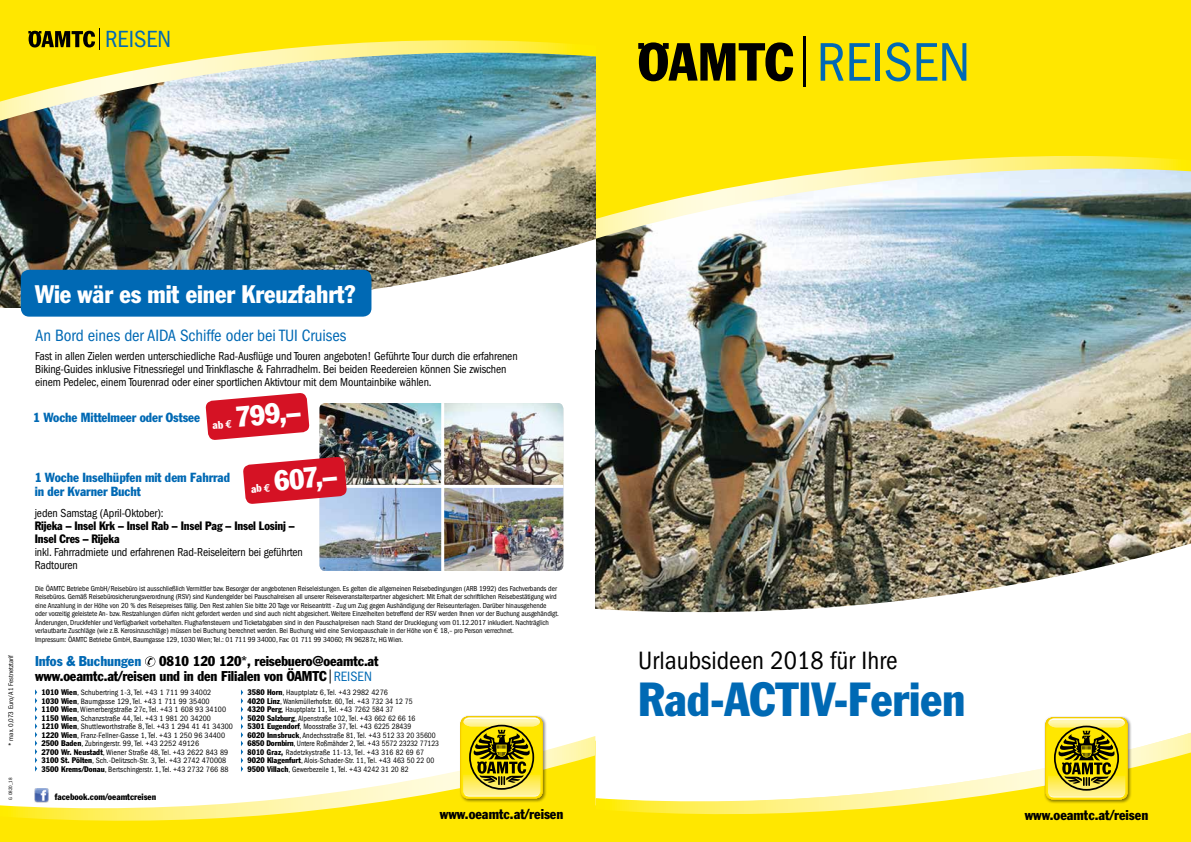
<style>
.page{position:relative;width:1191px;height:842px;background:#fff}
.page>*{position:absolute;margin:0;border:0;box-sizing:border-box;transform-origin:0 0}
.t1{font:condensed 56.3px "Franklin Gothic";color:#0069b4}
.t2{font:condensed 47px "Franklin Gothic";color:#0069b4}
.t3{font:condensed 28.4px "Franklin Gothic";color:#fff}
.t4{font:condensed 26px "Franklin Gothic";color:#000}
.t5{font:condensed 24.9px "Franklin Gothic";letter-spacing:-.005em;color:#fff}
.t6{font:condensed 24.2px "Franklin Gothic";color:#0069b4}
.t7{font:condensed 17px "Franklin Gothic";letter-spacing:-.005em;color:#0069b4}
.t8{font:condensed 14px/15px "Franklin Gothic";letter-spacing:-.01em;color:#000}
.t9{font:condensed 14px "Franklin Gothic";color:#0069b4}
.t10{font:condensed 13px/14px "Franklin Gothic";letter-spacing:-.005em;color:#0069b4}
.t11{font:condensed 12px/13px "Franklin Gothic";letter-spacing:-.01em;color:#000}
.t12{font:condensed 12px/13px "Franklin Gothic";letter-spacing:-.01em;color:#000}
.t13{font:condensed 9px "Franklin Gothic";color:#000}
.t14{font:condensed 8px/8.5px "Franklin Gothic";letter-spacing:.005em;color:#000}
.t15{font:condensed 7.5px/8.5px "Franklin Gothic";letter-spacing:-.01em;color:#000}
.t16{font:condensed 7px "Franklin Gothic";color:#000}
.t17{font:condensed 5px "Franklin Gothic";color:#000}
.s1{font-family:"Euro Mono";font-stretch:normal}
.s2{font-style:inherit}
.s3{color:#0069b4}
</style>
<div class="page">
<img style="left:596px;top:239px;width:595px;height:301px">
<img style="left:595px;top:540px;width:596px;height:73px">
<div style="left:596px;top:0;width:595px;height:156px;background:#ffe700"></div>
<svg style="left:596px;top:156px;width:595px;height:83px;background:#cdd59f"></svg>
<div style="left:596px;top:816px;width:595px;height:26px;background:#ffe700"></div>
<svg style="left:596px;top:733px;width:595px;height:83px"></svg>
<div style="left:1044px;top:716px;width:87px;height:88px;background:#000;opacity:.5"></div>
<svg style="left:1045px;top:717px;width:82px;height:82px;background:#c0b129"></svg>
<svg style="left:638px;top:42px;width:155px;height:39px;background:#685e00"></svg>
<hr style="left:803px;top:37px;width:2px;height:50px;background:#000">
<img style="left:0;top:121px;width:595px;height:118px">
<div style="left:0;top:822px;width:595px;height:20px;background:#ffe700"></div>
<svg style="left:0;top:736px;width:595px;height:86px"></svg>
<div style="left:0;top:0;width:596px;height:40px;background:#ffe700"></div>
<img style="left:0;top:40px;width:596px;height:81px">
<div style="left:459px;top:715px;width:88px;height:88px;background:#000;opacity:.5"></div>
<svg style="left:460px;top:716px;width:83px;height:82px;background:#c1b129"></svg>
<svg style="left:0;top:239px;width:596px;height:184px"></svg>
<svg style="left:145px;top:656px;width:10px;height:10px"></svg>
<img style="left:319px;top:403px;width:244px;height:168px">
<hr style="left:441px;top:403px;width:3px;height:168px;background:#fff">
<hr style="left:319px;top:485px;width:244px;height:3px;background:#fff">
<img style="left:35px;top:788px;width:14px;height:14px">
<svg style="left:28px;top:28px;width:72px;height:22px;background:#908200"></svg>
<div style="left:21px;top:270px;width:350px;height:47px;background:#0069b4;border-radius:9px"></div>
<svg style="left:35px;top:689px;width:2px;height:83px"></svg>
<svg style="left:241px;top:689px;width:2px;height:83px"></svg>
<svg style="left:205px;top:392px;width:105px;height:48px"></svg>
<svg style="left:243px;top:456px;width:104px;height:48px;background:#d73e4d"></svg>
<h3 class="t6" style="left:105px;top:26px;width:68px">REISEN</h3>
<h1 class="t1" style="left:816px;top:30px;width:155px">REISEN</h1>
<p class="t16" style="left:7px;top:746px;width:92px;rotate:-90deg">* max. 0,073 Euro/A1 Festnetztarif</p>
<p class="t17" style="left:8px;top:799px;width:23px;rotate:-90deg">G 0820_18</p>
<h3 class="t5" style="left:35px;top:279px;width:322px">Wie wär es mit einer Kreuzfahrt?</h3>
<h3 class="t7" style="left:35px;top:325px;width:313px">An Bord eines der AIDA Schiffe oder bei TUI Cruises</h3>
<p class="t11" style="left:35px;top:349px;width:484px">Fast in allen Zielen werden unterschiedliche Rad-Ausflüge und Touren angeboten! Geführte Tour durch die erfahrenen<br>Biking-Guides inklusive Fitnessriegel und Trinkflasche &amp; Fahrradhelm. Bei beiden Reedereien können Sie zwischen einem Pedelec, einem Tourenrad oder einer sportlichen Aktivtour mit dem Mountainbike wählen.</p>
<h3 class="t10" style="left:33px;top:410px;width:168px">1 Woche Mittelmeer oder Ostsee</h3>
<h3 class="t3" style="left:234px;top:400px;width:66px;rotate:-5deg">799,–</h3>
<h3 class="t3" style="left:273px;top:463px;width:64px;rotate:-5deg">607,–</h3>
<h3 class="t10" style="left:35px;top:470px;width:197px">1 Woche Inselhüpfen mit dem Fahrrad in der Kvarner Bucht</h3>
<h3 class="t11" style="left:35px;top:507px;width:130px">jeden Samstag (April-Oktober):</h3>
<h3 class="t12" style="left:35px;top:519px;width:261px">Rijeka – Insel Krk – Insel Rab – Insel Pag – Insel Losinj –<br>Insel Cres – Rijeka</h3>
<h3 class="t11" style="left:35px;top:546px;width:270px">inkl. Fahrradmiete und erfahrenen Rad-Reiseleitern bei geführten<br>Radtouren</h3>
<p class="t15" style="left:35px;top:584px;width:525px">Die ÖAMTC Betriebe GmbH/Reisebüro ist ausschließlich Vermittler bzw. Besorger der angebotenen Reiseleistungen. Es gelten die allgemeinen Reisebedingungen (ARB 1992) des Fachverbands der Reisebüros. Gemäß Reisebürosicherungsverordnung (RSV) sind Kundengelder bei Pauschalreisen all unserer Reiseveranstalterpartner abgesichert: Mit Erhalt der schriftlichen Reisebestätigung wird eine Anzahlung in der Höhe von 20 % des Reisepreises fällig. Den Rest zahlen Sie bitte 20 Tage vor Reiseantritt - Zug um Zug gegen Aushändigung der Reiseunterlagen. Darüber hinausgehende oder vorzeitig geleistete An- bzw. Restzahlungen dürfen nicht gefordert werden und sind auch nicht abgesichert. Weitere Einzelheiten betreffend der RSV werden Ihnen vor der Buchung ausgehändigt.<br>Änderungen, Druckfehler und Verfügbarkeit vorbehalten. Flughafensteuern und Ticketabgaben sind in den Pauschalpreisen nach Stand der Drucklegung vom 01.12.2017 inkludiert. Nachträglich verlautbarte Zuschläge (wie z.B. Kerosinzuschläge) müssen bei Buchung berechnet werden. Bei Buchung wird eine Servicepauschale in der Höhe von <span class="s1">€</span> 18,– pro Person verrechnet.<br>Impressum: ÖAMTC Betriebe GmbH, Baumgasse 129, 1030 Wien; Tel.: 01 711 99 34000, Fax: 01 711 99 34060; FN 96287z, HG Wien.</p>
<h3 class="t8" style="left:35px;top:654px;width:345px;text-indent:124px">0810 120 120*, reisebuero@oeamtc.at www.oeamtc.at/reisen und in den Filialen von ÖAMTC<span class="s2">|</span><span class="s3">REISEN</span></h3>
<h3 class="t9" style="left:35px;top:653px;width:108px">Infos &amp; Buchungen</h3>
<p class="t14" style="left:42px;top:688px;width:193px"><span class="s2">1010 Wien</span>, Schubertring 1-3, Tel. +43 1 711 99 34002<br><span class="s2">1030 Wien</span>, Baumgasse 129, Tel. +43 1 711 99 35400<br><span class="s2">1100 Wien</span>, Wienerbergstraße 27c, Tel. +43 1 608 93 34100<br><span class="s2">1150 Wien</span>, Schanzstraße 44, Tel. +43 1 981 20 34200<br><span class="s2">1210 Wien</span>, Shuttleworthstraße 8, Tel. +43 1 294 41 41 34300<br><span class="s2">1220 Wien</span>, Franz-Fellner-Gasse 1, Tel. +43 1 250 96 34400<br><span class="s2">2500 Baden</span>, Zubringerstr. 99, Tel. +43 2252 49126<br><span class="s2">2700 Wr. Neustadt</span>, Wiener Straße 48, Tel. +43 2622 843 89<br><span class="s2">3100 St. Pölten</span>, Sch.-Delitzsch-Str. 3, Tel. +43 2742 470008<br><span class="s2">3500 Krems/Donau</span>, Bertschingerstr. 1, Tel. +43 2732 766 88</p>
<p class="t14" style="left:247px;top:688px;width:193px"><span class="s2">3580 Horn</span>, Hauptplatz 6, Tel. +43 2982 4276<br><span class="s2">4020 Linz</span>, Wankmüllerhofstr. 60, Tel. +43 732 34 12 75<br><span class="s2">4320 Perg</span>, Hauptplatz 11, Tel. +43 7262 584 37<br><span class="s2">5020 Salzburg</span>, Alpenstraße 102, Tel. +43 662 62 66 16<br><span class="s2">5301 Eugendorf</span>, Moosstraße 37, Tel. +43 6225 28439<br><span class="s2">6020 Innsbruck</span>, Andechsstraße 81, Tel. +43 512 33 20 35600<br><span class="s2">6850 Dornbirn</span>, Untere Roßmähder 2, Tel. +43 5572 23232 77123<br><span class="s2">8010 Graz,</span> Radetzkystraße 11-13, Tel. +43 316 82 69 67<br><span class="s2">9020 Klagenfurt</span>, Alois-Schader-Str. 11, Tel. +43 463 50 22 00<br><span class="s2">9500 Villach</span>, Gewerbezeile 1, Tel. +43 4242 31 20 82</p>
<p class="t13" style="left:55px;top:791px;width:103px">facebook.com/oeamtcreisen</p>
<h3 class="t8" style="left:440px;top:806px;width:125px">www.oeamtc.at/reisen</h3>
<h3 class="t4" style="left:638px;top:646px;width:261px">Urlaubsideen 2018 für Ihre</h3>
<h2 class="t2" style="left:638px;top:671px;width:329px">Rad-ACTIV-Ferien</h2>
<h3 class="t8" style="left:1024px;top:807px;width:125px">www.oeamtc.at/reisen</h3>
</div>
